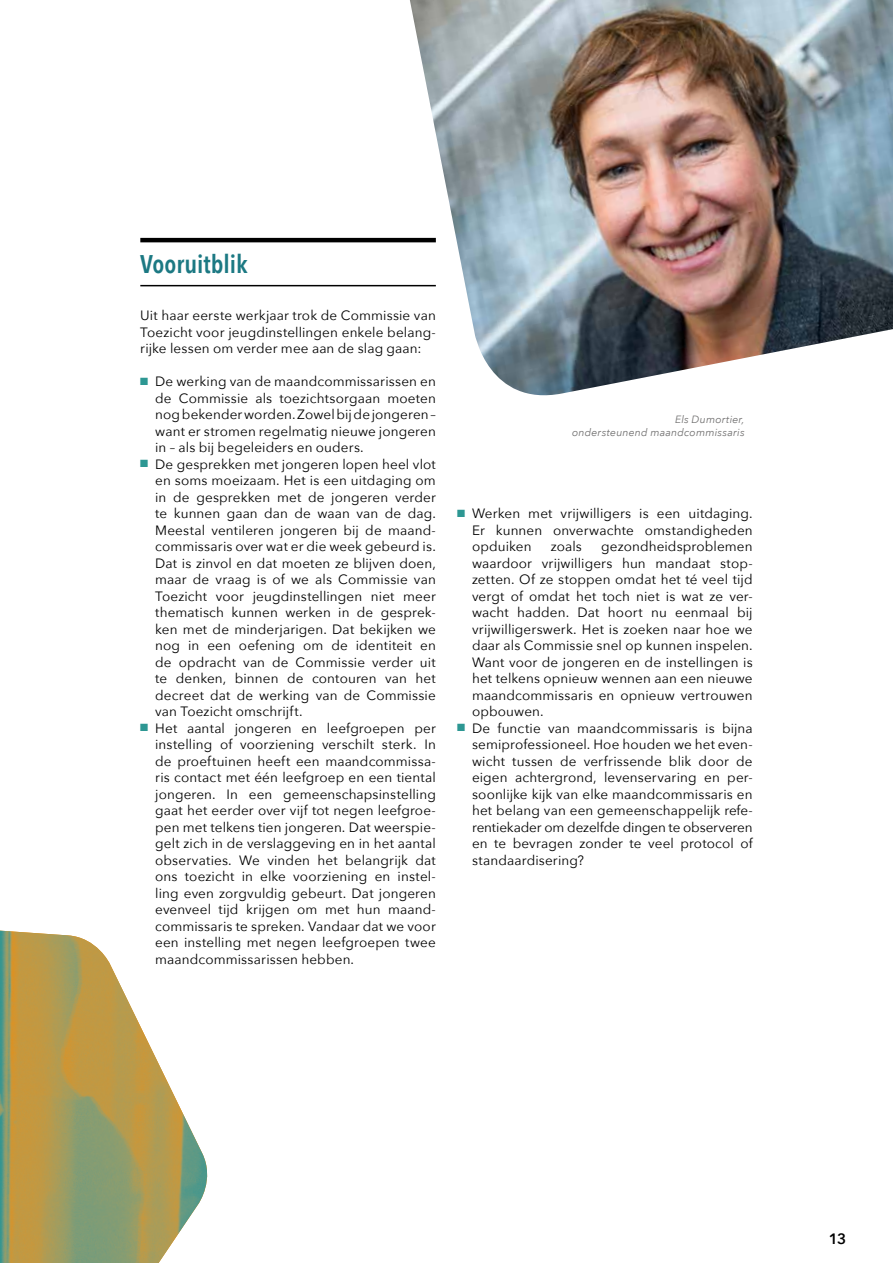
<style>
.page{position:relative;width:893px;height:1263px;background:#fff}
.page>*{position:absolute;margin:0;border:0;box-sizing:border-box;transform-origin:0 0}
.t1{font:600 25.5px "Avenir Next Condensed";color:#1c7983}
.t2{font:600 15px "Avenir Next";color:#000}
.t3{font:13.5px/16.5px "Avenir Next";letter-spacing:.01em;color:#000;text-align:justify}
.t4{font:italic 10.5px/12.6px "Avenir Next";letter-spacing:.02em;color:#706f6f;text-align:right}
.s1{color:#2d9793}
</style>
<div class="page">
<img style="left:0;top:931px;width:208px;height:332px">
<hr style="left:140px;top:238px;width:296px;height:4px;background:#000">
<hr style="left:140px;top:285px;width:296px;height:1px;background:#000">
<img style="left:410px;top:0;width:483px;height:396px">
<h1 class="t1" style="left:140px;top:242px;width:109px">Vooruitblik</h1>
<p class="t3" style="left:140px;top:307px;width:297px">Uit haar eerste werkjaar trok de Commissie van Toezicht voor jeugdinstellingen enkele belang&shy;rijke lessen om verder mee aan de slag gaan:</p>
<p class="t3" style="left:155px;top:373px;width:282px;text-indent:-15px"><span class="s1">■</span> De werking van de maandcommissarissen en de Commissie als toezichtsorgaan moeten nog bekender worden. Zowel bij de jongeren – want er stromen regelmatig nieuwe jongeren in – als bij begeleiders en ouders.</p>
<p class="t3" style="left:155px;top:455px;width:282px;text-indent:-15px"><span class="s1">■</span> De gesprekken met jongeren lopen heel vlot en soms moeizaam. Het is een uitdaging om in de gesprekken met de jongeren verder te kunnen gaan dan de waan van de dag.<br>Meestal ventileren jongeren bij de maand&shy;commissaris over wat er die week gebeurd is.<br>Dat is zinvol en dat moeten ze blijven doen, maar de vraag is of we als Commissie van Toezicht voor jeugdinstellingen niet meer thematisch kunnen werken in de gesprek&shy;ken met de minderjarigen. Dat bekijken we nog in een oefening om de identiteit en de opdracht van de Commissie verder uit te denken, binnen de contouren van het decreet dat de werking van de Commissie van Toezicht omschrijft.</p>
<p class="t3" style="left:155px;top:719px;width:282px;text-indent:-15px"><span class="s1">■</span> Het aantal jongeren en leefgroepen per instelling of voorziening verschilt sterk. In de proeftuinen heeft een maandcommissa&shy;ris contact met één leefgroep en een tiental jongeren. In een gemeenschapsinstelling gaat het eerder over vijf tot negen leefgroe&shy;pen met telkens tien jongeren. Dat weerspie&shy;gelt zich in de verslaggeving en in het aantal observaties. We vinden het belangrijk dat ons toezicht in elke voorziening en instel&shy;ling even zorgvuldig gebeurt. Dat jongeren evenveel tijd krijgen om met hun maand&shy;commissaris te spreken. Vandaar dat we voor een instelling met negen leefgroepen twee maandcommissarissen hebben.</p>
<p class="t4" style="left:572px;top:413px;width:174px">Els Dumortier,<br>ondersteunend maandcommissaris</p>
<p class="t3" style="left:472px;top:505px;width:282px;text-indent:-15px"><span class="s1">■</span> Werken met vrijwilligers is een uitdaging.<br>Er kunnen onverwachte omstandigheden opduiken</p>
<p class="t3" style="left:472px;top:538px;width:282px;text-indent:129px">gezondheidsproblemen waardoor vrijwilligers hun mandaat stop&shy;zetten. Of ze stoppen omdat het té veel tijd vergt of omdat het toch niet is wat ze ver&shy;wacht hadden. Dat hoort nu eenmaal bij vrijwilligerswerk. Het is zoeken naar hoe we daar als Commissie snel op kunnen inspelen.<br>Want voor de jongeren en de instellingen is het telkens opnieuw wennen aan een nieuwe maandcommissaris en opnieuw vertrouwen opbouwen.</p>
<p class="t3" style="left:472px;top:719px;width:282px;text-indent:-15px"><span class="s1">■</span> De functie van maandcommissaris is bijna semiprofessioneel. Hoe houden we het even&shy;wicht tussen de verfrissende blik door de eigen achtergrond, levenservaring en per&shy;soonlijke kijk van elke maandcommissaris en het belang van een gemeenschappelijk refe&shy;rentiekader om dezelfde dingen te observeren en te bevragen zonder te veel protocol of standaardisering?</p>
<p class="t3" style="left:551px;top:538px;width:33px">zoals</p>
<p class="t2" style="left:829px;top:1226px;width:19px">13</p>
</div>
